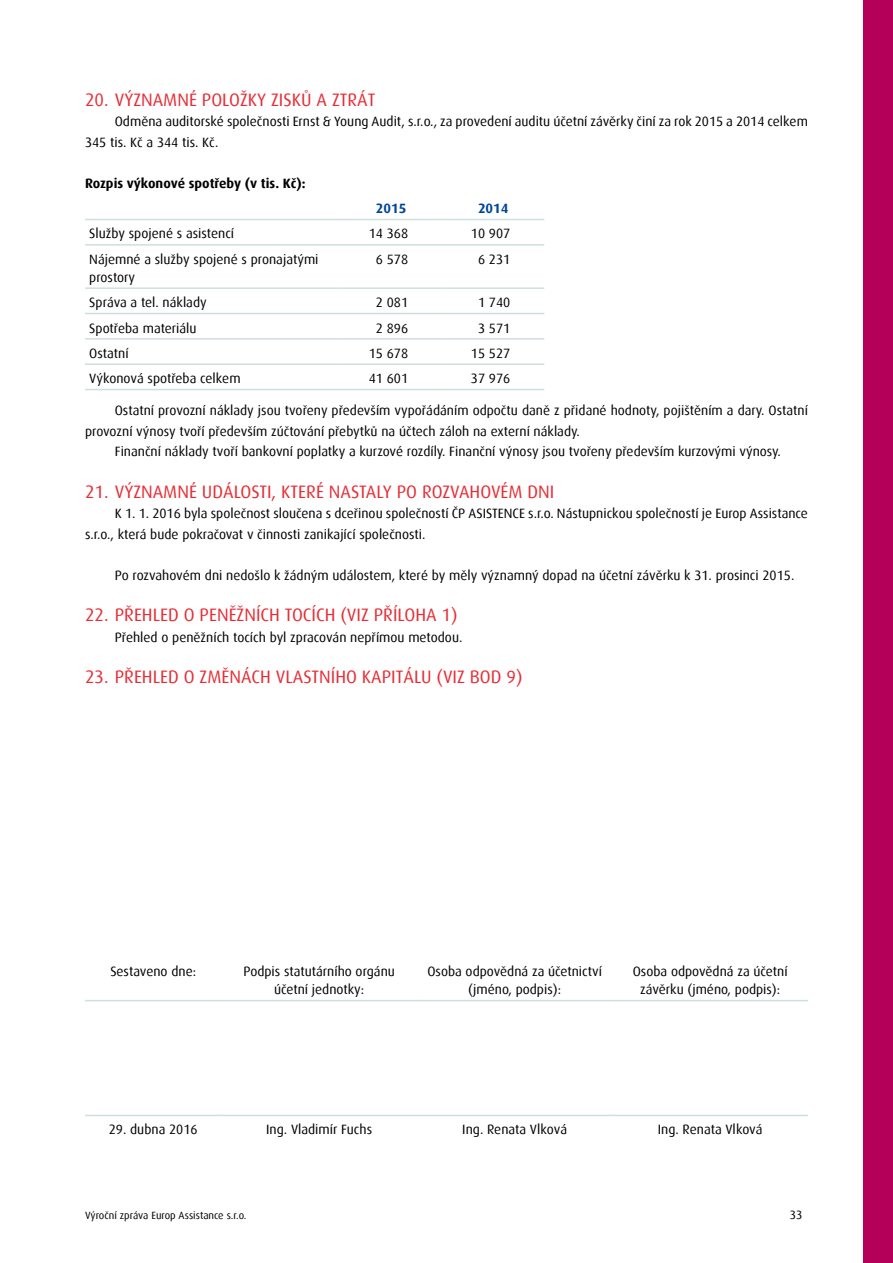
<style>
.page{position:relative;width:893px;height:1263px;background:#fff}
.page>*{position:absolute;margin:0;border:0;box-sizing:border-box;transform-origin:0 0}
.t1{font:18px "Dax CE";color:#e72e36}
.t2{font:13.5px/18px "Dax CE";color:#000}
.t3{font:700 13.5px "Dax CE";color:#000}
.t4{font:700 13.5px "Dax CE";color:#004799}
.t5{font:12px "Dax CE";color:#000}
.t6{font:10.5px "Dax CE";color:#000}
</style>
<div class="page">
<hr style="left:85px;top:219px;width:255px;height:1px;background:#cddfe0">
<hr style="left:340px;top:219px;width:102px;height:1px;background:#cddfe0">
<hr style="left:442px;top:219px;width:102px;height:1px;background:#cddfe0">
<hr style="left:85px;top:244px;width:255px;height:2px;background:#cddfe0">
<hr style="left:340px;top:244px;width:102px;height:2px;background:#cddfe0">
<hr style="left:442px;top:244px;width:102px;height:2px;background:#cddfe0">
<hr style="left:85px;top:287px;width:255px;height:2px;background:#cddfe0">
<hr style="left:340px;top:287px;width:102px;height:2px;background:#cddfe0">
<hr style="left:442px;top:287px;width:102px;height:2px;background:#cddfe0">
<hr style="left:85px;top:313px;width:255px;height:1px;background:#cddfe0">
<hr style="left:340px;top:313px;width:102px;height:1px;background:#cddfe0">
<hr style="left:442px;top:313px;width:102px;height:1px;background:#cddfe0">
<hr style="left:85px;top:338px;width:255px;height:2px;background:#cddfe0">
<hr style="left:340px;top:338px;width:102px;height:2px;background:#cddfe0">
<hr style="left:442px;top:338px;width:102px;height:2px;background:#cddfe0">
<hr style="left:85px;top:363px;width:255px;height:2px;background:#cddfe0">
<hr style="left:340px;top:363px;width:102px;height:2px;background:#cddfe0">
<hr style="left:442px;top:363px;width:102px;height:2px;background:#cddfe0">
<hr style="left:85px;top:389px;width:255px;height:1px;background:#cddfe0">
<hr style="left:340px;top:389px;width:102px;height:1px;background:#cddfe0">
<hr style="left:442px;top:389px;width:102px;height:1px;background:#cddfe0">
<hr style="left:85px;top:1000px;width:136px;height:1px;background:#cddfe0">
<hr style="left:221px;top:1000px;width:196px;height:1px;background:#cddfe0">
<hr style="left:417px;top:1000px;width:195px;height:1px;background:#cddfe0">
<hr style="left:612px;top:1000px;width:196px;height:1px;background:#cddfe0">
<hr style="left:85px;top:1115px;width:136px;height:1px;background:#cddfe0">
<hr style="left:221px;top:1115px;width:196px;height:1px;background:#cddfe0">
<hr style="left:417px;top:1115px;width:195px;height:1px;background:#cddfe0">
<hr style="left:612px;top:1115px;width:196px;height:1px;background:#cddfe0">
<div style="left:863px;top:0;width:30px;height:1263px;background:#b40059"></div>
<h1 class="t1" style="left:85px;top:88px;width:292px">20. VÝZNAMNÉ POLOŽKY ZISKŮ A ZTRÁT</h1>
<p class="t2" style="left:85px;top:111px;width:724px;line-height:20.7px;text-indent:30px">Odměna auditorské společnosti Ernst &amp; Young Audit, s.r.o., za provedení auditu účetní závěrky činí za rok 2015 a 2014 celkem<br>345 tis. Kč a 344 tis. Kč.</p>
<p class="t3" style="left:85px;top:175px;width:222px">Rozpis výkonové spotřeby (v tis. Kč):</p>
<p class="t4" style="left:376px;top:200px;width:32px">2015</p>
<p class="t4" style="left:478px;top:200px;width:32px">2014</p>
<p class="t2" style="left:89px;top:224px;width:146px">Služby spojené s asistencí</p>
<p class="t2" style="left:369px;top:224px;width:41px">14 368</p>
<p class="t2" style="left:471px;top:224px;width:41px">10 907</p>
<p class="t2" style="left:89px;top:250px;width:231px">Nájemné a služby spojené s pronajatými prostory</p>
<p class="t2" style="left:376px;top:250px;width:34px">6 578</p>
<p class="t2" style="left:478px;top:250px;width:34px">6 231</p>
<p class="t2" style="left:89px;top:293px;width:119px">Správa a tel. náklady</p>
<p class="t2" style="left:376px;top:293px;width:34px">2 081</p>
<p class="t2" style="left:478px;top:293px;width:34px">1 740</p>
<p class="t2" style="left:89px;top:318px;width:109px">Spotřeba materiálu</p>
<p class="t2" style="left:376px;top:318px;width:34px">2 896</p>
<p class="t2" style="left:478px;top:318px;width:34px">3 571</p>
<p class="t2" style="left:89px;top:344px;width:41px">Ostatní</p>
<p class="t2" style="left:369px;top:344px;width:41px">15 678</p>
<p class="t2" style="left:471px;top:344px;width:41px">15 527</p>
<p class="t2" style="left:89px;top:369px;width:153px">Výkonová spotřeba celkem</p>
<p class="t2" style="left:369px;top:369px;width:41px">41 601</p>
<p class="t2" style="left:471px;top:369px;width:41px">37 976</p>
<p class="t2" style="left:115px;top:401px;width:695px">Ostatní provozní náklady jsou tvořeny především vypořádáním odpočtu daně z přidané hodnoty, pojištěním a dary. Ostatní</p>
<p class="t2" style="left:85px;top:422px;width:496px">provozní výnosy tvoří především zúčtování přebytků na účtech záloh na externí náklady.</p>
<p class="t2" style="left:115px;top:442px;width:667px">Finanční náklady tvoří bankovní poplatky a kurzové rozdíly. Finanční výnosy jsou tvořeny především kurzovými výnosy.</p>
<h1 class="t1" style="left:85px;top:480px;width:471px">21. VÝZNAMNÉ UDÁLOSTI, KTERÉ NASTALY PO ROZVAHOVÉM DNI</h1>
<p class="t2" style="left:85px;top:503px;width:724px;line-height:20.7px;text-indent:30px">K 1. 1. 2016 byla společnost sloučena s dceřinou společností ČP ASISTENCE s.r.o. Nástupnickou společností je Europ Assistance s.r.o., která bude pokračovat v činnosti zanikající společnosti.</p>
<p class="t2" style="left:115px;top:566px;width:681px">Po rozvahovém dni nedošlo k žádným událostem, které by měly významný dopad na účetní závěrku k 31. prosinci 2015.</p>
<h1 class="t1" style="left:85px;top:604px;width:374px">22. PŘEHLED O PENĚŽNÍCH TOCÍCH (VIZ PŘÍLOHA 1)</h1>
<p class="t2" style="left:115px;top:628px;width:349px">Přehled o peněžních tocích byl zpracován nepřímou metodou.</p>
<h1 class="t1" style="left:85px;top:666px;width:439px">23. PŘEHLED O ZMĚNÁCH VLASTNÍHO KAPITÁLU (VIZ BOD 9)</h1>
<p class="t2" style="left:110px;top:962px;width:87px">Sestaveno dne:</p>
<p class="t2" style="left:243px;top:962px;width:153px;text-align:center">Podpis statutárního orgánu účetní jednotky:</p>
<p class="t2" style="left:427px;top:962px;width:176px;text-align:center">Osoba odpovědná za účetnictví (jméno, podpis):</p>
<p class="t2" style="left:633px;top:962px;width:156px;text-align:center">Osoba odpovědná za účetní závěrku (jméno, podpis):</p>
<p class="t2" style="left:109px;top:1120px;width:90px">29. dubna 2016</p>
<p class="t2" style="left:266px;top:1120px;width:107px">Ing. Vladimír Fuchs</p>
<p class="t2" style="left:462px;top:1120px;width:106px">Ing. Renata Vlková</p>
<p class="t2" style="left:658px;top:1120px;width:106px">Ing. Renata Vlková</p>
<p class="t6" style="left:85px;top:1209px;width:163px">Výroční zpráva Europ Assistance s.r.o.</p>
<p class="t5" style="left:790px;top:1208px;width:14px">33</p>
</div>
